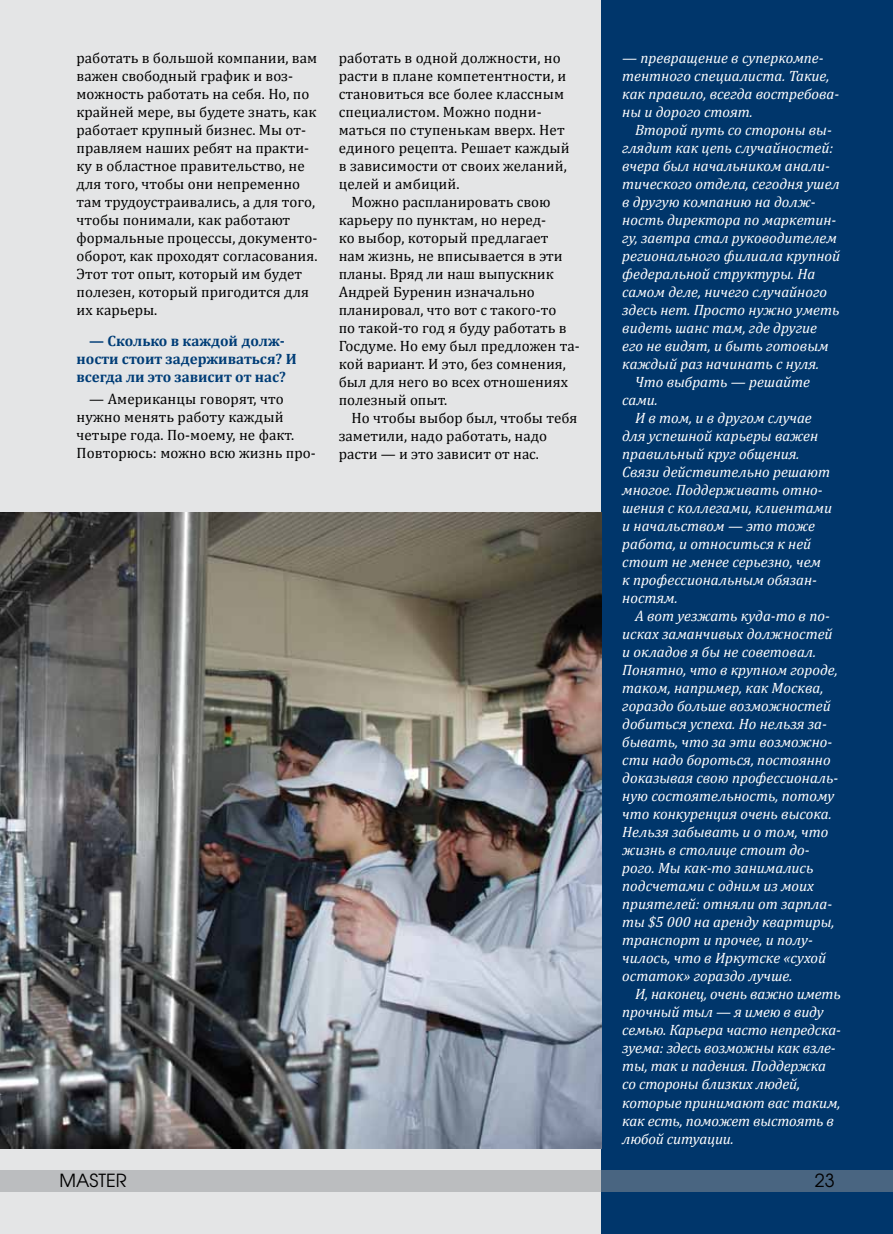
<style>
.page{position:relative;width:893px;height:1234px;background:#fff}
.page>*{position:absolute;margin:0;border:0;box-sizing:border-box;transform-origin:0 0}
.t1{font:18px "Avant Garde";color:#000}
.t2{font:italic 15px/18px "Cambria";color:#fff}
.t3{font:15px/18px "Cambria";color:#000}
.t4{font:700 15px/18px "Cambria";color:#003d77}
</style>
<div class="page">
<div style="left:0;top:0;width:893px;height:1233px;background:#e4e5e6"></div>
<div style="left:601px;top:0;width:292px;height:1233px;background:#00366b"></div>
<img style="left:0;top:512px;width:601px;height:636px">
<svg style="left:0;top:1170px;width:893px;height:21px;background:#95a0aa"></svg>
<p class="t3" style="left:77px;top:49px;width:242px">работать в большой компании, вам важен свободный график и воз&shy;можность работать на себя. Но, по крайней мере, вы будете знать, как работает крупный бизнес. Мы от&shy;правляем наших ребят на практи&shy;ку в областное правительство, не для того, чтобы они непременно там трудоустраивались, а для того, чтобы понимали, как работают формальные процессы, документо&shy;оборот, как проходят согласования.<br>Этот тот опыт, который им будет полезен, который пригодится для их карьеры.</p>
<p class="t4" style="left:77px;top:331px;width:222px;text-indent:13px">— Сколько в каждой долж&shy;ности стоит задерживаться? И всегда ли это зависит от нас?</p>
<p class="t3" style="left:77px;top:390px;width:241px;text-indent:13px">— Американцы говорят, что нужно менять работу каждый четыре года. По-моему, не факт.<br>Повторюсь: можно всю жизнь про-</p>
<p class="t3" style="left:339px;top:49px;width:232px">работать в одной должности, но расти в плане компетентности, и становиться все более классным специалистом. Можно подни&shy;маться по ступенькам вверх. Нет единого рецепта. Решает каждый в зависимости от своих желаний, целей и амбиций.</p>
<p class="t3" style="left:339px;top:193px;width:242px;text-indent:13px">Можно распланировать свою карьеру по пунктам, но неред-<br>ко выбор, который предлагает<br>нам жизнь, не вписывается в эти планы. Вряд ли наш выпускник<br>Андрей Буренин изначально планировал, что вот с такого-то<br>по такой-то год я буду работать в<br>Госдуме. Но ему был предложен та&shy;кой вариант. И это, без сомнения, был для него во всех отношениях полезный опыт.</p>
<p class="t3" style="left:339px;top:409px;width:240px;text-indent:13px">Но чтобы выбор был, чтобы тебя заметили, надо работать, надо расти — и это зависит от нас.</p>
<p class="t2" style="left:622px;top:48px;width:218px">— превращение в суперкомпе&shy;тентного специалиста. Такие, как правило, всегда востребова&shy;ны и дорого стоят.</p>
<p class="t2" style="left:635px;top:120px;width:198px">Второй путь со стороны вы-</p>
<p class="t2" style="left:622px;top:138px;width:213px">глядит как цепь случайностей:</p>
<p class="t2" style="left:622px;top:156px;width:209px">вчера был начальником анали-</p>
<p class="t2" style="left:622px;top:174px;width:219px">тического отдела, сегодня ушел</p>
<p class="t2" style="left:622px;top:192px;width:195px">в другую компанию на долж-</p>
<p class="t2" style="left:622px;top:210px;width:216px">ность директора по маркетин-</p>
<p class="t2" style="left:622px;top:228px;width:216px">гу, завтра стал руководителем</p>
<p class="t2" style="left:622px;top:246px;width:219px">регионального филиала крупной</p>
<p class="t2" style="left:622px;top:264px;width:195px">федеральной структуры. На</p>
<p class="t2" style="left:622px;top:282px;width:206px">самом деле, ничего случайного</p>
<p class="t2" style="left:622px;top:300px;width:219px">здесь нет. Просто нужно уметь</p>
<p class="t2" style="left:622px;top:318px;width:196px">видеть шанс там, где другие</p>
<p class="t2" style="left:622px;top:336px;width:208px">его не видят, и быть готовым</p>
<p class="t2" style="left:622px;top:354px;width:198px">каждый раз начинать с нуля.</p>
<p class="t2" style="left:635px;top:372px;width:177px">Что выбрать — решайте</p>
<p class="t2" style="left:622px;top:390px;width:37px">сами.</p>
<p class="t2" style="left:635px;top:408px;width:178px">И в том, и в другом случае</p>
<p class="t2" style="left:622px;top:426px;width:197px">для успешной карьеры важен</p>
<p class="t2" style="left:622px;top:444px;width:179px">правильный круг общения.</p>
<p class="t2" style="left:622px;top:462px;width:209px">Связи действительно решают</p>
<p class="t2" style="left:622px;top:480px;width:202px">многое. Поддерживать отно-</p>
<p class="t2" style="left:622px;top:498px;width:211px">шения с коллегами, клиентами</p>
<p class="t2" style="left:622px;top:516px;width:194px">и начальством — это тоже</p>
<p class="t2" style="left:622px;top:534px;width:190px">работа, и относиться к ней</p>
<p class="t2" style="left:622px;top:552px;width:200px">стоит не менее серьезно, чем</p>
<p class="t2" style="left:622px;top:570px;width:196px">к профессиональным обязан-</p>
<p class="t2" style="left:622px;top:588px;width:57px">ностям.</p>
<p class="t2" style="left:635px;top:606px;width:196px">А вот уезжать куда-то в по-</p>
<p class="t2" style="left:622px;top:624px;width:212px">исках заманчивых должностей</p>
<p class="t2" style="left:622px;top:642px;width:195px">и окладов я бы не советовал.</p>
<p class="t2" style="left:622px;top:660px;width:217px">Понятно, что в крупном городе,</p>
<p class="t2" style="left:622px;top:678px;width:203px">таком, например, как Москва,</p>
<p class="t2" style="left:622px;top:696px;width:210px">гораздо больше возможностей</p>
<p class="t2" style="left:622px;top:714px;width:206px">добиться успеха. Но нельзя за-</p>
<p class="t2" style="left:622px;top:732px;width:211px">бывать, что за эти возможно-</p>
<p class="t2" style="left:622px;top:750px;width:210px">сти надо бороться, постоянно</p>
<p class="t2" style="left:622px;top:768px;width:218px">доказывая свою профессиональ-</p>
<p class="t2" style="left:622px;top:786px;width:214px">ную состоятельность, потому</p>
<p class="t2" style="left:622px;top:804px;width:211px">что конкуренция очень высока.</p>
<p class="t2" style="left:622px;top:822px;width:208px">Нельзя забывать и о том, что</p>
<p class="t2" style="left:622px;top:840px;width:189px">жизнь в столице стоит до-</p>
<p class="t2" style="left:622px;top:858px;width:193px">рого. Мы как-то занимались</p>
<p class="t2" style="left:622px;top:876px;width:193px">подсчетами с одним из моих</p>
<p class="t2" style="left:622px;top:894px;width:211px">приятелей: отняли от зарпла-</p>
<p class="t2" style="left:622px;top:912px;width:214px">ты $5 000 на аренду квартиры,</p>
<p class="t2" style="left:622px;top:930px;width:192px">транспорт и прочее, и полу-</p>
<p class="t2" style="left:622px;top:948px;width:205px">чилось, что в Иркутске «сухой</p>
<p class="t2" style="left:622px;top:966px;width:172px">остаток» гораздо лучше.</p>
<p class="t2" style="left:635px;top:984px;width:207px">И, наконец, очень важно иметь</p>
<p class="t2" style="left:622px;top:1002px;width:203px">прочный тыл — я имею в виду</p>
<p class="t2" style="left:622px;top:1020px;width:220px">семью. Карьера часто непредска-</p>
<p class="t2" style="left:622px;top:1038px;width:215px">зуема: здесь возможны как взле-</p>
<p class="t2" style="left:622px;top:1056px;width:205px">ты, так и падения. Поддержка</p>
<p class="t2" style="left:622px;top:1074px;width:179px">со стороны близких людей,</p>
<p class="t2" style="left:622px;top:1092px;width:220px">которые принимают вас таким,</p>
<p class="t2" style="left:622px;top:1110px;width:213px">как есть, поможет выстоять в</p>
<p class="t2" style="left:622px;top:1128px;width:113px">любой ситуации.</p>
<p class="t1" style="left:60px;top:1169px;width:69px">MASTER</p>
<p class="t1" style="left:815px;top:1169px;width:21px">23</p>
</div>
